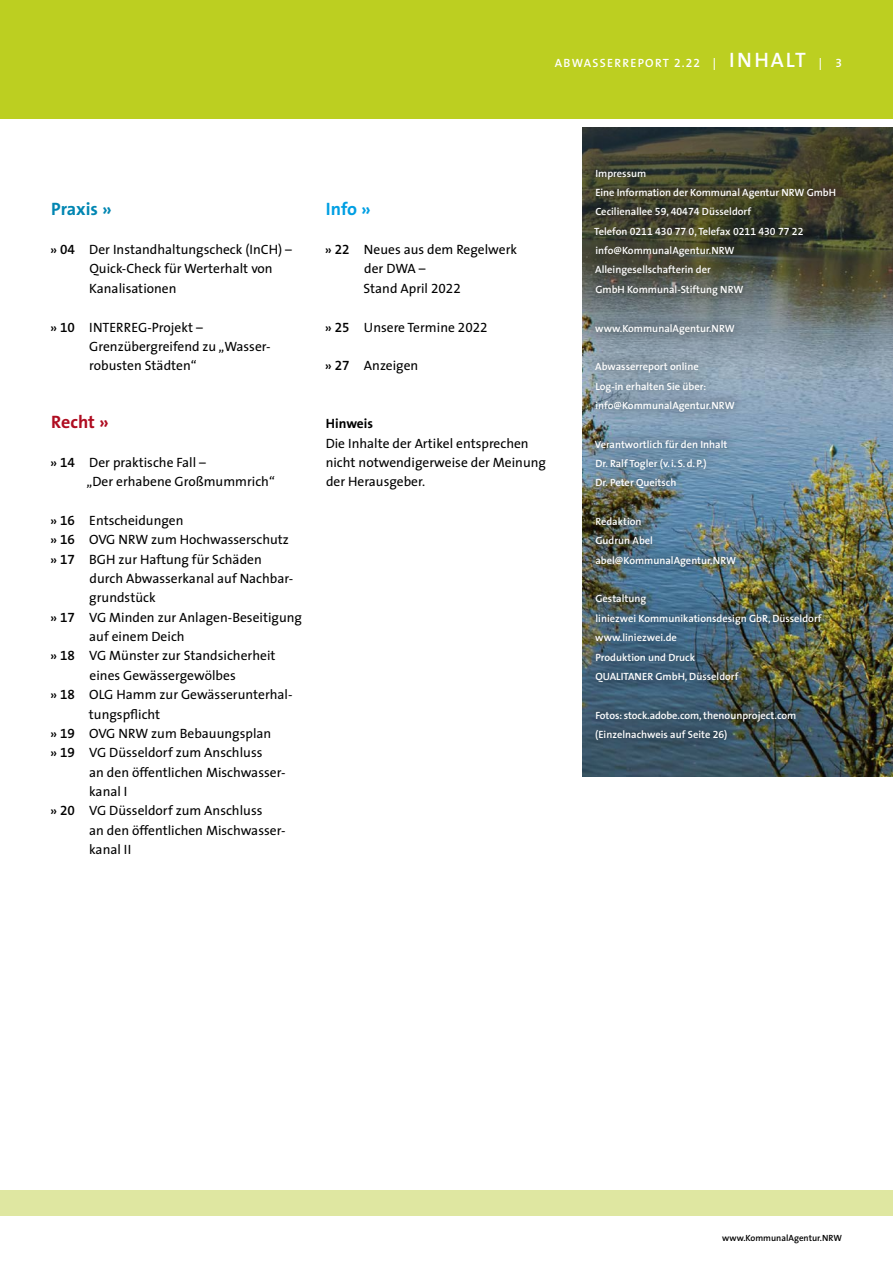
<style>
.page{position:relative;width:893px;height:1263px;background:#fff}
.page>*{position:absolute;margin:0;border:0;box-sizing:border-box;transform-origin:0 0}
.t1{font:700 18px "The Sans";color:#0086b2}
.t2{font:700 18px "The Sans";letter-spacing:-.005em;color:#af0d21}
.t3{font:700 18px "The Sans";color:#009fe3}
.t4{font:13.5px/19.4px "The Sans";color:#000}
.t5{font:700 13.5px "The Sans";color:#000}
.t6{font:600 12px "The Sans";letter-spacing:.105em;color:#fff}
.t7{font:600 10.5px/19.4px "The Sans";color:#fff}
.t8{font:10.5px "The Sans Semi Bold Expert";color:#fff}
.t9{font:600 9px "The Sans";color:#000}
.s1{font-family:"The Sans Semi Bold Expert";font-weight:400}
.s2{font-size:21px}
.s3{font-weight:600}
.s4{font-family:"The Sans Semi Bold Expert"}
.s5{font-family:"The Sans Expert"}
.s6{font-family:"The Sans";font-weight:600}
</style>
<div class="page">
<div style="left:0;top:0;width:893px;height:119px;background:#bccf21"></div>
<div style="left:0;top:1191px;width:893px;height:25px;background:#dfe7a1"></div>
<img style="left:583px;top:370px;width:310px;height:407px">
<svg style="left:583px;top:128px;width:310px;height:242px;background:#505449"></svg>
<div style="left:585px;top:159px;width:261px;height:186px;background:#000;opacity:.75"></div>
<div style="left:585px;top:352px;width:247px;height:398px;background:#000;opacity:.75"></div>
<p class="t6" style="left:555px;top:53px;width:289px">ABWASSERREPORT <span class="s1">2.22</span> | <span class="s2">INHALT</span> | <span class="s1">3</span></p>
<h1 class="t1" style="left:51px;top:194px;width:62px">Praxis »</h1>
<p class="t4" style="left:89px;top:239px;width:204px;text-indent:-39px"><span class="s3">»</span> <span class="s4">04</span> Der Instandhaltungscheck (InCH) –<br>Quick-Check für Werterhalt von<br>Kanalisationen</p>
<p class="t4" style="left:89px;top:317px;width:182px;text-indent:-39px"><span class="s3">»</span> <span class="s4">10</span> INTERREG-Projekt –<br>Grenzübergreifend zu „Wasser&shy;robusten Städten“</p>
<h1 class="t2" style="left:51px;top:407px;width:59px">Recht »</h1>
<p class="t4" style="left:87px;top:452px;width:190px;text-indent:-36px"><span class="s3">»</span> <span class="s4">14</span> Der praktische Fall –<br>„Der erhabene Großmummrich“</p>
<p class="t4" style="left:50px;top:510px;width:240px"><span class="s3">»</span> <span class="s4">16</span> Entscheidungen<br><span class="s3">»</span> <span class="s4">16</span> OVG NRW zum Hochwasserschutz <span class="s3">»</span> <span class="s4">17</span> BGH zur Haftung für Schäden</p>
<p class="t4" style="left:90px;top:568px;width:205px">durch Abwasserkanal auf Nachbar-</p>
<p class="t4" style="left:89px;top:588px;width:68px">grundstück</p>
<p class="t4" style="left:50px;top:607px;width:253px"><span class="s3">»</span> <span class="s4">17</span> VG Minden zur Anlagen-Beseitigung</p>
<p class="t4" style="left:89px;top:626px;width:97px">auf einem Deich</p>
<p class="t4" style="left:50px;top:646px;width:227px"><span class="s3">»</span> <span class="s4">18</span> VG Münster zur Standsicherheit</p>
<p class="t4" style="left:90px;top:665px;width:148px">eines Gewässergewölbes</p>
<p class="t4" style="left:50px;top:684px;width:244px"><span class="s3">»</span> <span class="s4">18</span> OLG Hamm zur Gewässerunterhal-</p>
<p class="t4" style="left:89px;top:704px;width:73px">tungspflicht</p>
<p class="t4" style="left:50px;top:723px;width:223px"><span class="s3">»</span> <span class="s4">19</span> OVG NRW zum Bebauungsplan</p>
<p class="t4" style="left:50px;top:742px;width:214px"><span class="s3">»</span> <span class="s4">19</span> VG Düsseldorf zum Anschluss</p>
<p class="t4" style="left:89px;top:762px;width:196px">an den öffentlichen Mischwasser-</p>
<p class="t4" style="left:89px;top:781px;width:40px">kanal I</p>
<p class="t4" style="left:50px;top:801px;width:214px"><span class="s3">»</span> <span class="s4">20</span> VG Düsseldorf zum Anschluss</p>
<p class="t4" style="left:89px;top:820px;width:196px">an den öffentlichen Mischwasser-</p>
<p class="t4" style="left:89px;top:839px;width:44px">kanal II</p>
<h1 class="t3" style="left:326px;top:194px;width:46px">Info »</h1>
<p class="t4" style="left:363px;top:239px;width:155px;text-indent:-39px"><span class="s3">»</span> <span class="s4">22</span> Neues aus dem Regelwerk der DWA –<br>Stand April <span class="s5">2022</span></p>
<p class="t4" style="left:325px;top:317px;width:164px"><span class="s3">»</span> <span class="s4">25</span> Unsere Termine <span class="s5">2022</span></p>
<p class="t4" style="left:325px;top:356px;width:95px"><span class="s3">»</span> <span class="s4">27</span> Anzeigen</p>
<p class="t5" style="left:326px;top:412px;width:49px">Hinweis</p>
<p class="t4" style="left:326px;top:433px;width:222px">Die Inhalte der Artikel entsprechen nicht notwendigerweise der Meinung der Herausgeber.</p>
<p class="t7" style="left:595px;top:163px;width:242px">Impressum<br>Eine Information der Kommunal Agentur NRW GmbH<br>Cecilienallee <span class="s1">59</span>, <span class="s1">40474</span> Düsseldorf</p>
<p class="t8" style="left:594px;top:222px;width:211px"><span class="s6">Telefon</span> 0211 430 77 0<span class="s6">, Telefax</span> 0211 430 77 22</p>
<p class="t7" style="left:595px;top:241px;width:150px">info@KommunalAgentur.NRW<br>Alleingesellschafterin der<br>GmbH Kommunal-Stiftung NRW</p>
<p class="t7" style="left:595px;top:318px;width:141px">www.KommunalAgentur.NRW</p>
<p class="t7" style="left:595px;top:357px;width:141px">Abwasserreport online<br>Log-in erhalten Sie über: info@KommunalAgentur.NRW</p>
<p class="t7" style="left:595px;top:434px;width:134px">Verantwortlich für den Inhalt<br>Dr. Ralf Togler (v.i. S.d. P.)<br>Dr. Peter Queitsch</p>
<p class="t7" style="left:595px;top:511px;width:142px">Redaktion<br>Gudrun Abel abel@KommunalAgentur.NRW</p>
<p class="t7" style="left:595px;top:589px;width:228px">Gestaltung<br>liniezwei Kommunikationsdesign GbR, Düsseldorf www.liniezwei.de<br>Produktion und Druck<br>QUALITANER GmbH, Düsseldorf</p>
<p class="t7" style="left:595px;top:705px;width:203px">Fotos: stock.adobe.com, thenounproject.com (Einzelnachweis auf Seite <span class="s1">26</span>)</p>
<p class="t9" style="left:722px;top:1230px;width:121px">www.KommunalAgentur.NRW</p>
</div>
